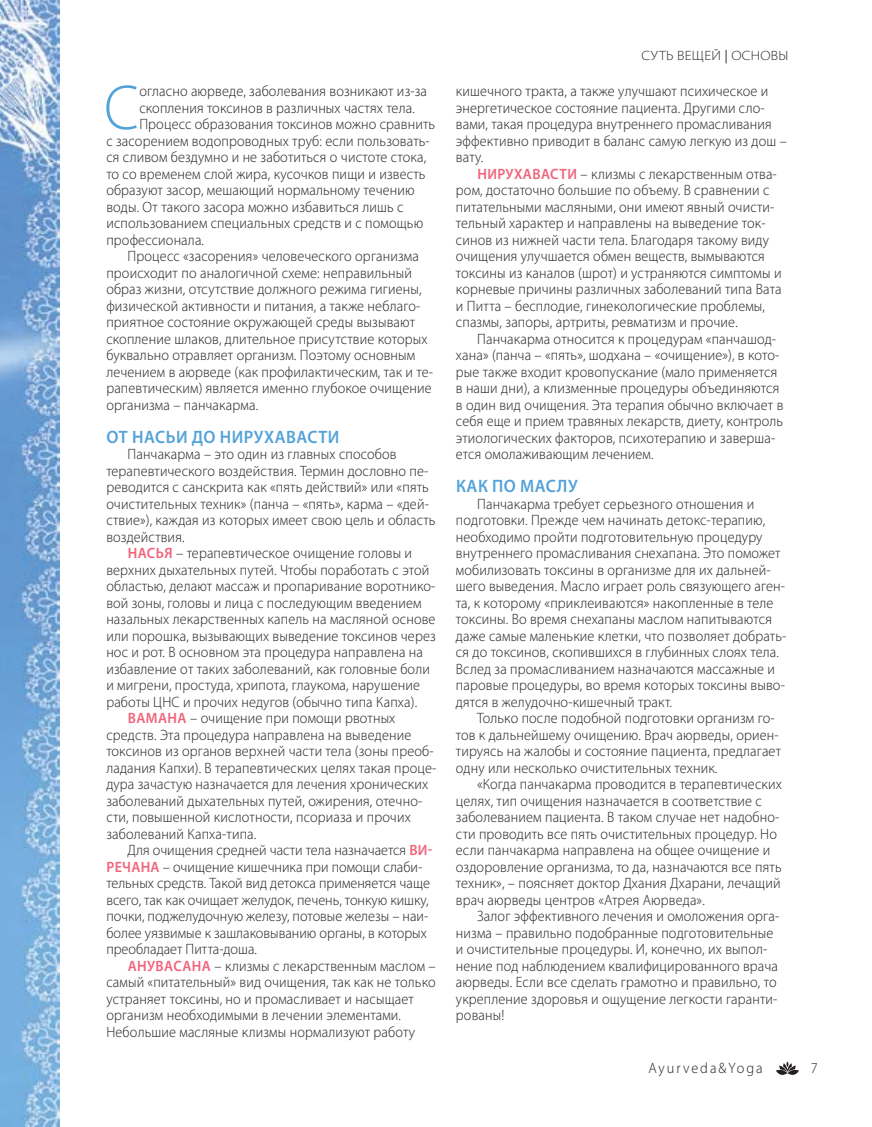
<style>
.page{position:relative;width:872px;height:1127px;background:#fff}
.page>*{position:absolute;margin:0;border:0;box-sizing:border-box;transform-origin:0 0}
.t1{font:300 63.9px "Myriad Pro";color:#53a2d9;scale:.95 1}
.t2{font:600 18px "Myriad Pro";letter-spacing:.03em;color:#53a2d9;scale:.95 1}
.t3{font:300 15px/16.5px "Myriad Pro";letter-spacing:.01em;color:#231f20;scale:.95 1}
.t4{font:300 15px "Myriad Pro";letter-spacing:.14em;color:#231f20;scale:.95 1}
.t5{font:300 semi-expanded 13.5px "Myriad Pro";letter-spacing:.02em;color:#231f20}
.s1{font-weight:600;color:#f1647b}
.s2{font-family:"Minion Pro";font-weight:400;font-stretch:normal}
</style>
<div class="page">
<img style="left:0;top:0;width:60px;height:1126px">
<svg style="left:776px;top:1061px;width:23px;height:14px"></svg>
<h1 class="t1" style="left:104px;top:83px;width:38px">С</h1>
<p class="t3" style="left:139px;top:84px;width:304px">огласно аюрведе, заболевания возникают из-за</p>
<p class="t3" style="left:139px;top:100px;width:291px">скопления токсинов в различных частях тела.</p>
<p class="t3" style="left:139px;top:117px;width:313px">Процесс образования токсинов можно сравнить</p>
<p class="t3" style="left:106px;top:133px;width:342px">с засорением водопроводных труб: если пользовать-</p>
<p class="t3" style="left:106px;top:150px;width:338px">ся сливом бездумно и не заботиться о чистоте стока,</p>
<p class="t3" style="left:106px;top:166px;width:337px">то со временем слой жира, кусочков пищи и известь</p>
<p class="t3" style="left:106px;top:183px;width:326px">образуют засор, мешающий нормальному течению</p>
<p class="t3" style="left:106px;top:199px;width:314px">воды. От такого засора можно избавиться лишь с</p>
<p class="t3" style="left:106px;top:216px;width:335px">использованием специальных средств и с помощью</p>
<p class="t3" style="left:106px;top:232px;width:104px">профессионала.</p>
<p class="t3" style="left:128px;top:249px;width:308px">Процесс «засорения» человеческого организма</p>
<p class="t3" style="left:106px;top:265px;width:323px">происходит по аналогичной схеме: неправильный</p>
<p class="t3" style="left:106px;top:282px;width:333px">образ жизни, отсутствие должного режима гигиены,</p>
<p class="t3" style="left:106px;top:298px;width:332px">физической активности и питания, а также неблаго-</p>
<p class="t3" style="left:106px;top:315px;width:326px">приятное состояние окружающей среды вызывают</p>
<p class="t3" style="left:106px;top:331px;width:339px">скопление шлаков, длительное присутствие которых</p>
<p class="t3" style="left:106px;top:348px;width:327px">буквально отравляет организм. Поэтому основным</p>
<p class="t3" style="left:106px;top:364px;width:345px">лечением в аюрведе (как профилактическим, так и те-</p>
<p class="t3" style="left:106px;top:381px;width:344px">рапевтическим) является именно глубокое очищение</p>
<p class="t3" style="left:106px;top:397px;width:161px">организма – панчакарма.</p>
<p class="t2" style="left:106px;top:430px;width:247px">ОТ НАСЬИ ДО НИРУХАВАСТИ</p>
<p class="t3" style="left:128px;top:447px;width:284px">Панчакарма – это один из главных способов</p>
<p class="t3" style="left:106px;top:463px;width:340px">терапевтического воздействия. Термин дословно пе-</p>
<p class="t3" style="left:106px;top:480px;width:341px">реводится с санскрита как «пять действий» или «пять</p>
<p class="t3" style="left:106px;top:496px;width:341px">очистительных техник» (панча – «пять», карма – «дей-</p>
<p class="t3" style="left:106px;top:513px;width:348px">ствие»), каждая из которых имеет свою цель и область</p>
<p class="t3" style="left:106px;top:529px;width:84px">воздействия.</p>
<p class="t3" style="left:128px;top:546px;width:301px"><span class="s1">НАСЬЯ</span> – терапевтическое очищение головы и</p>
<p class="t3" style="left:106px;top:562px;width:341px">верхних дыхательных путей. Чтобы поработать с этой</p>
<p class="t3" style="left:106px;top:579px;width:348px">областью, делают массаж и пропаривание воротнико-</p>
<p class="t3" style="left:106px;top:595px;width:333px">вой зоны, головы и лица с последующим введением</p>
<p class="t3" style="left:106px;top:612px;width:348px">назальных лекарственных капель на масляной основе</p>
<p class="t3" style="left:106px;top:628px;width:348px">или порошка, вызывающих выведение токсинов через</p>
<p class="t3" style="left:106px;top:645px;width:335px">нос и рот. В основном эта процедура направлена на</p>
<p class="t3" style="left:106px;top:661px;width:342px">избавление от таких заболеваний, как головные боли</p>
<p class="t3" style="left:106px;top:678px;width:331px">и мигрени, простуда, хрипота, глаукома, нарушение</p>
<p class="t3" style="left:106px;top:694px;width:329px">работы ЦНС и прочих недугов (обычно типа Капха).</p>
<p class="t3" style="left:128px;top:711px;width:283px"><span class="s1">ВАМАНА</span> – очищение при помощи рвотных</p>
<p class="t3" style="left:106px;top:727px;width:322px">средств. Эта процедура направлена на выведение</p>
<p class="t3" style="left:106px;top:744px;width:346px">токсинов из органов верхней части тела (зоны преоб-</p>
<p class="t3" style="left:106px;top:760px;width:349px">ладания Капхи). В терапевтических целях такая проце-</p>
<p class="t3" style="left:106px;top:777px;width:340px">дура зачастую назначается для лечения хронических</p>
<p class="t3" style="left:106px;top:793px;width:334px">заболеваний дыхательных путей, ожирения, отечно-</p>
<p class="t3" style="left:106px;top:810px;width:322px">сти, повышенной кислотности, псориаза и прочих</p>
<p class="t3" style="left:106px;top:826px;width:159px">заболеваний Капха-типа.</p>
<p class="t3" style="left:128px;top:843px;width:322px">Для очищения средней части тела назначается <span class="s1">ВИ-</span></p>
<p class="t3" style="left:106px;top:859px;width:334px"><span class="s1">РЕЧАНА</span> – очищение кишечника при помощи слаби-</p>
<p class="t3" style="left:106px;top:876px;width:342px">тельных средств. Такой вид детокса применяется чаще</p>
<p class="t3" style="left:106px;top:892px;width:341px">всего, так как очищает желудок, печень, тонкую кишку,</p>
<p class="t3" style="left:106px;top:909px;width:340px">почки, поджелудочную железу, потовые железы – наи-</p>
<p class="t3" style="left:106px;top:925px;width:339px">более уязвимые к зашлаковыванию органы, в которых</p>
<p class="t3" style="left:106px;top:942px;width:160px">преобладает Питта-доша.</p>
<p class="t3" style="left:128px;top:958px;width:325px"><span class="s1">АНУВАСАНА</span> – клизмы с лекарственным маслом –</p>
<p class="t3" style="left:106px;top:975px;width:348px">самый «питательный» вид очищения, так как не только</p>
<p class="t3" style="left:106px;top:991px;width:325px">устраняет токсины, но и промасливает и насыщает</p>
<p class="t3" style="left:106px;top:1008px;width:312px">организм необходимыми в лечении элементами.</p>
<p class="t3" style="left:106px;top:1024px;width:326px">Небольшие масляные клизмы нормализуют работу</p>
<p class="t5" style="left:641px;top:48px;width:148px">СУТЬ ВЕЩЕЙ <span class="s2">|</span> ОСНОВЫ</p>
<p class="t3" style="left:456px;top:84px;width:350px">кишечного тракта, а также улучшают психическое и энергетическое состояние пациента. Другими сло&shy;вами, такая процедура внутреннего промасливания эффективно приводит в баланс самую легкую из дош – вату.</p>
<p class="t3" style="left:456px;top:166px;width:344px;text-indent:21px"><span class="s1">НИРУХАВАСТИ</span> – клизмы с лекарственным отва&shy;ром, достаточно большие по объему. В сравнении с питательными масляными, они имеют явный очисти&shy;тельный характер и направлены на выведение ток&shy;синов из нижней части тела. Благодаря такому виду очищения улучшается обмен веществ, вымываются токсины из каналов (шрот) и устраняются симптомы и корневые причины различных заболеваний типа Вата и Питта – бесплодие, гинекологические проблемы, спазмы, запоры, артриты, ревматизм и прочие.</p>
<p class="t3" style="left:456px;top:331px;width:346px;text-indent:21px">Панчакарма относится к процедурам «панчашод&shy;хана» (панча – «пять», шодхана – «очищение»), в кото&shy;рые также входит кровопускание (мало применяется в наши дни), а клизменные процедуры объединяются в один вид очищения. Эта терапия обычно включает в себя еще и прием травяных лекарств, диету, контроль этиологических факторов, психотерапию и заверша&shy;ется омолаживающим лечением.</p>
<p class="t2" style="left:456px;top:479px;width:129px">КАК ПО МАСЛУ</p>
<p class="t3" style="left:456px;top:496px;width:349px;text-indent:21px">Панчакарма требует серьезного отношения и подготовки. Прежде чем начинать детокс-терапию, необходимо пройти подготовительную процедуру внутреннего промасливания снехапана. Это поможет мобилизовать токсины в организме для их дальней&shy;шего выведения. Масло играет роль связующего аген&shy;та, к которому «приклеиваются» накопленные в теле токсины. Во время снехапаны маслом напитываются даже самые маленькие клетки, что позволяет добрать&shy;ся до токсинов, скопившихся в глубинных слоях тела.<br>Вслед за промасливанием назначаются массажные и паровые процедуры, во время которых токсины выво&shy;дятся в желудочно-кишечный тракт.</p>
<p class="t3" style="left:456px;top:711px;width:344px;text-indent:21px">Только после подобной подготовки организм го&shy;тов к дальнейшему очищению. Врач аюрведы, ориен&shy;тируясь на жалобы и состояние пациента, предлагает одну или несколько очистительных техник.</p>
<p class="t3" style="left:456px;top:777px;width:344px;text-indent:21px">«Когда панчакарма проводится в терапевтических целях, тип очищения назначается в соответствие с заболеванием пациента. В таком случае нет надобно&shy;сти проводить все пять очистительных процедур. Но если панчакарма направлена на общее очищение и оздоровление организма, то да, назначаются все пять техник», – поясняет доктор Дхания Дхарани, лечащий врач аюрведы центров «Атрея Аюрведа».</p>
<p class="t3" style="left:456px;top:909px;width:342px;text-indent:21px">Залог эффективного лечения и омоложения орга&shy;низма – правильно подобранные подготовительные и очистительные процедуры. И, конечно, их выпол&shy;нение под наблюдением квалифицированного врача аюрведы. Если все сделать грамотно и правильно, то укрепление здоровья и ощущение легкости гаранти&shy;рованы!</p>
<p class="t4" style="left:648px;top:1062px;width:122px">Ayurveda&amp;Yoga</p>
<p class="t3" style="left:811px;top:1061px;width:9px">7</p>
</div>
